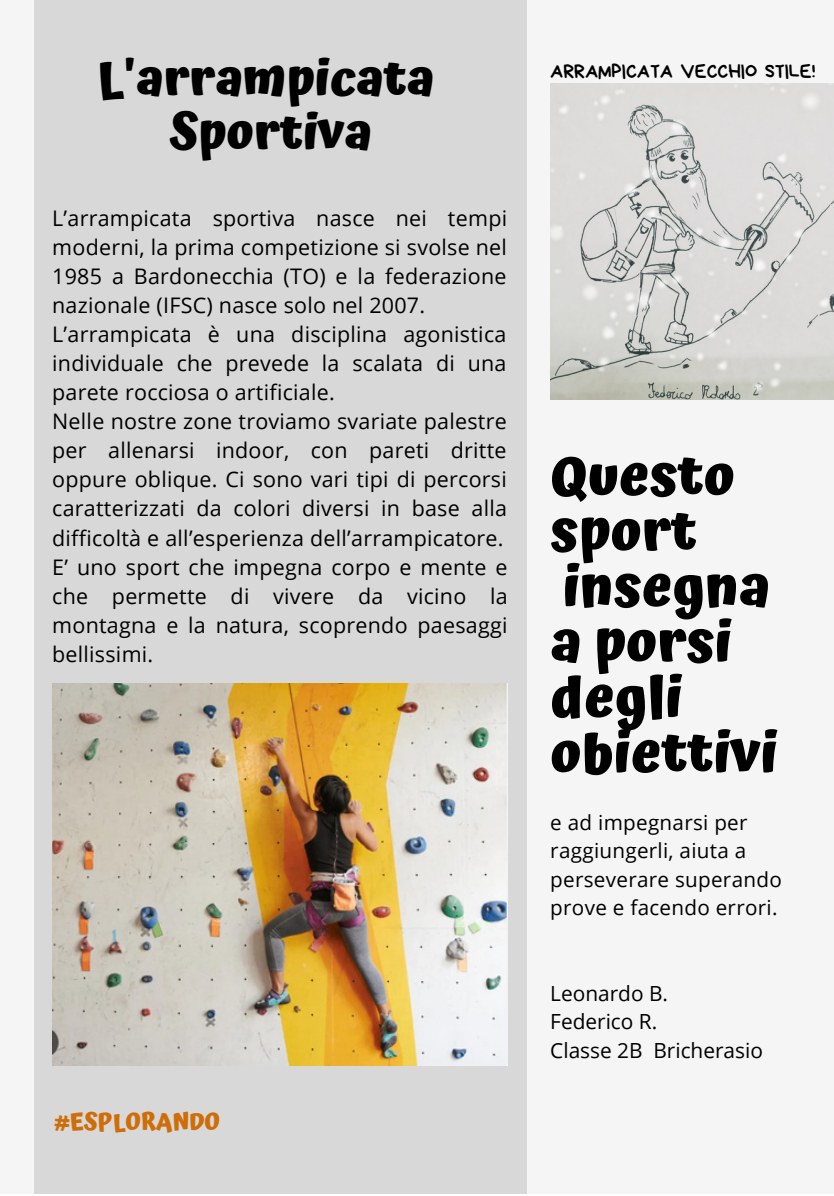
<style>
.page{position:relative;width:834px;height:1196px;background:#fff}
.page>*{position:absolute;margin:0;border:0;box-sizing:border-box;transform-origin:0 0}
.t1{font:700 56.4px/55.4px "Atma";color:#000}
.t2{font:700 50px/54px "Atma";color:#000;text-align:center}
.t3{font:700 24px "Atma";color:#cf6d08}
.t4{font:21.4px/29px "Open Sans";letter-spacing:.01em;color:#000}
.t5{font:20.8px/28.4px "Open Sans";color:#000}
.t6{font:20.6px/28.4px "Open Sans";letter-spacing:.015em;color:#000}
.t7{font:20px "Bryndan Write";color:#000001}
</style>
<div class="page">
<div style="left:0;top:0;width:834px;height:1193px;background:#f5f5f5"></div>
<img style="left:550px;top:83px;width:284px;height:316px">
<div style="left:34px;top:0;width:492px;height:1193px;background:#d7d8d7"></div>
<img style="left:52px;top:683px;width:455px;height:382px">
<h2 class="t2" style="left:97px;top:51px;width:339px">L'arrampicata<br>Sportiva</h2>
<p class="t7" style="left:550px;top:61px;width:267px">ARRAMPICATA VECCHIO STILE!</p>
<p class="t4" style="left:52px;top:203px;width:457px">L’arrampicata sportiva nasce nei tempi moderni, la prima competizione si svolse nel 1985 a Bardonecchia (TO) e la federazione nazionale (IFSC) nasce solo nel 2007.<br>L’arrampicata è una disciplina agonistica individuale che prevede la scalata di una parete rocciosa o artificiale.<br>Nelle nostre zone troviamo svariate palestre per allenarsi indoor, con pareti dritte oppure oblique. Ci sono vari tipi di percorsi caratterizzati da colori diversi in base alla difficoltà e all’esperienza dell’arrampicatore.<br>E’ uno sport che impegna corpo e mente e che permette di vivere da vicino la montagna e la natura, scoprendo paesaggi bellissimi.</p>
<p class="t3" style="left:54px;top:1107px;width:167px">#ESPLORANDO</p>
<h1 class="t1" style="left:550px;top:447px;width:229px">Questo sport insegna a porsi degli obiettivi</h1>
<p class="t6" style="left:550px;top:807px;width:233px">e ad impegnarsi per raggiungerli, aiuta a perseverare superando prove e facendo errori.</p>
<p class="t5" style="left:550px;top:978px;width:214px">Leonardo B.<br>Federico R.<br>Classe 2B Bricherasio</p>
</div>
